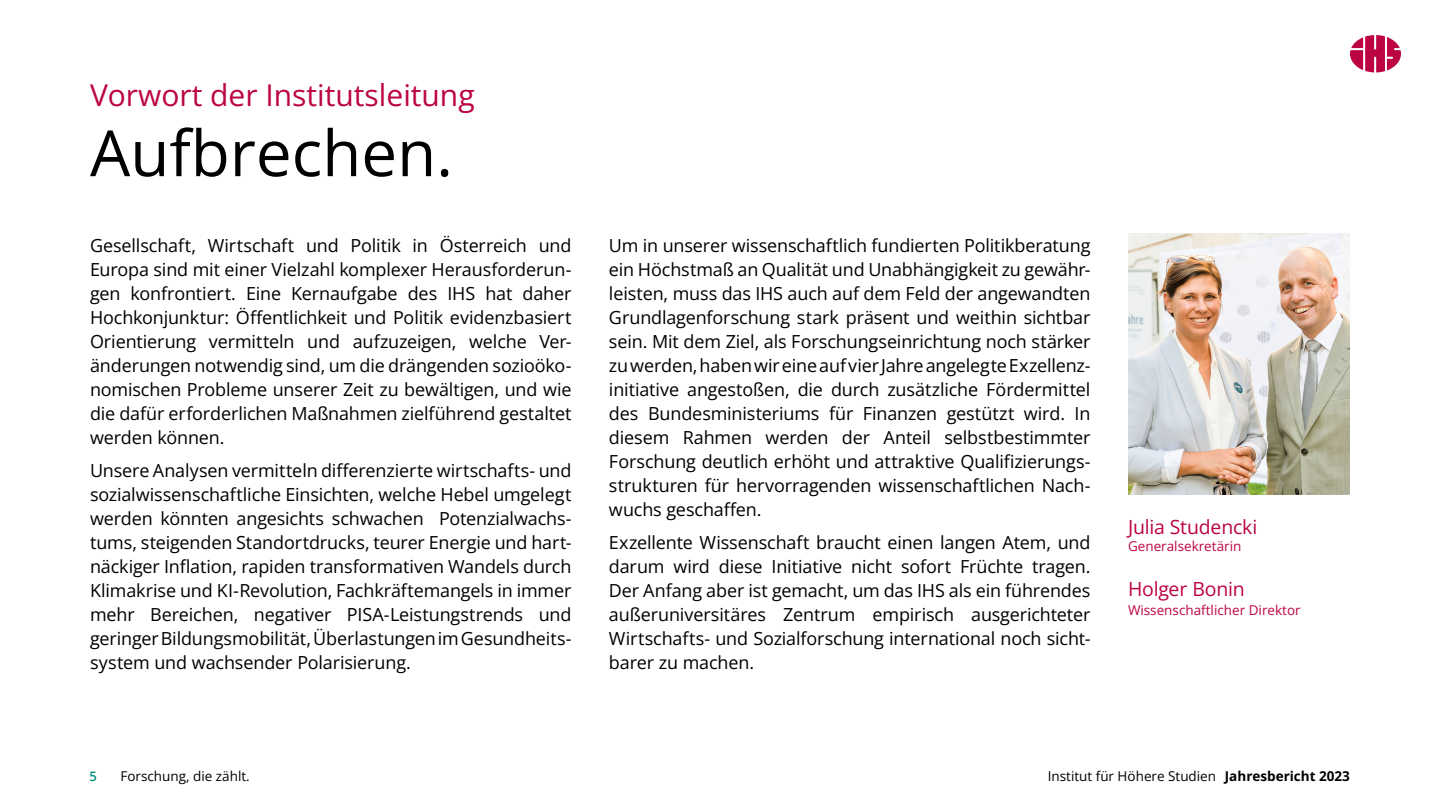
<style>
.page{position:relative;width:1440px;height:810px;background:#fff}
.page>*{position:absolute;margin:0;border:0;box-sizing:border-box;transform-origin:0 0}
.t1{font:63.75px "Open Sans";color:#000}
.t2{font:30px "Open Sans";color:#bc0444}
.t3{font:19.5px "Open Sans";letter-spacing:-.01em;color:#bc0444}
.t4{font:18px/24px "Open Sans";letter-spacing:-.005em;color:#000;text-align:justify}
.t5{font:13.5px "Open Sans";color:#000}
.t6{font:13.5px "Open Sans";color:#bc0444}
.t7{font:600 13.05px "Open Sans";color:#00917d}
.s1{font-weight:700}
</style>
<div class="page">
<img style="left:1128px;top:233px;width:222px;height:262px">
<svg style="left:1350px;top:35px;width:51px;height:37px"></svg>
<h2 class="t2" style="left:90px;top:75px;width:386px">Vorwort der Institutsleitung</h2>
<h1 class="t1" style="left:90px;top:109px;width:364px">Aufbrechen.</h1>
<p class="t4" style="left:90px;top:233px;width:483px">Gesellschaft, Wirtschaft und Politik in Österreich und Europa sind mit einer Vielzahl komplexer Herausforderun&shy;gen konfrontiert. Eine Kernaufgabe des IHS hat daher Hochkonjunktur: Öffentlichkeit und Politik evidenzbasiert Orientierung vermitteln und aufzuzeigen, welche Ver&shy;änderungen notwendig sind, um die drängenden sozioöko&shy;nomischen Probleme unserer Zeit zu bewältigen, und wie die dafür erforderlichen Maßnahmen zielführend gestaltet werden können.</p>
<p class="t4" style="left:90px;top:458px;width:483px">Unsere Analysen vermitteln differenzierte wirtschafts- und sozialwissenschaftliche Einsichten, welche Hebel umgelegt werden könnten angesichts schwachen Potenzialwachs&shy;tums, steigenden Standortdrucks, teurer Energie und hart&shy;näckiger Inflation, rapiden transformativen Wandels durch Klimakrise und KI-Revolution, Fachkräftemangels in immer mehr Bereichen, negativer PISA-Leistungstrends und geringer Bildungsmobilität, Überlastungen im Gesundheits&shy;system und wachsender Polarisierung.</p>
<p class="t4" style="left:609px;top:233px;width:483px">Um in unserer wissenschaftlich fundierten Politikberatung ein Höchstmaß an Qualität und Unabhängigkeit zu gewähr&shy;leisten, muss das IHS auch auf dem Feld der angewandten Grundlagenforschung stark präsent und weithin sichtbar sein. Mit dem Ziel, als Forschungseinrichtung noch stärker zu werden, haben wir eine auf vier Jahre angelegte Exzellenz&shy;initiative angestoßen, die durch zusätzliche Fördermittel des Bundesministeriums für Finanzen gestützt wird. In diesem Rahmen werden der Anteil selbstbestimmter Forschung deutlich erhöht und attraktive Qualifizierungs&shy;strukturen für hervorragenden wissenschaftlichen Nach&shy;wuchs geschaffen.</p>
<p class="t4" style="left:609px;top:530px;width:483px">Exzellente Wissenschaft braucht einen langen Atem, und darum wird diese Initiative nicht sofort Früchte tragen.<br>Der Anfang aber ist gemacht, um das IHS als ein führendes außeruniversitäres Zentrum empirisch ausgerichteter Wirtschafts- und Sozialforschung international noch sicht&shy;barer zu machen.</p>
<p class="t3" style="left:1128px;top:513px;width:131px">Julia Studencki</p>
<p class="t6" style="left:1128px;top:537px;width:115px">Generalsekretärin</p>
<p class="t3" style="left:1128px;top:576px;width:118px">Holger Bonin</p>
<p class="t6" style="left:1128px;top:601px;width:174px">Wissenschaftlicher Direktor</p>
<p class="t7" style="left:89px;top:767px;width:9px">5</p>
<p class="t5" style="left:120px;top:766px;width:131px">Forschung, die zählt.</p>
<p class="t5" style="left:1048px;top:766px;width:304px">Institut für Höhere Studien <span class="s1">Jahresbericht 2023</span></p>
</div>
